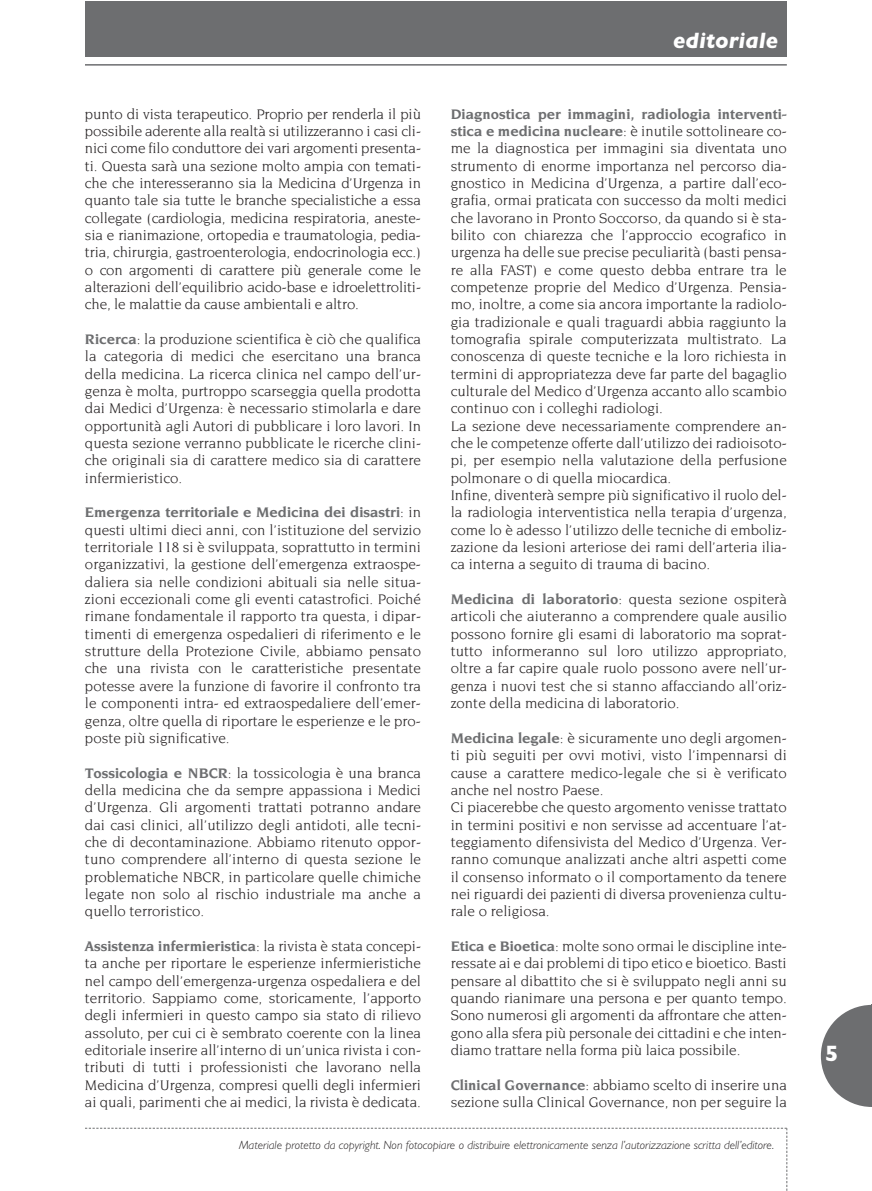
<style>
.page{position:relative;width:872px;height:1191px;background:#fff}
.page>*{position:absolute;margin:0;border:0;box-sizing:border-box;transform-origin:0 0}
.t1{font:italic 700 22.5px "Gill Sans";color:#fff}
.t2{font:700 22.5px "Gill Sans";color:#fff}
.t3{font:15px/17.4px "Novarese";color:#231f20;text-align:justify}
.t4{font:italic 300 12px "Gill Sans";color:#231f20}
.s1{font-weight:700;color:#6d6e70}
</style>
<div class="page">
<svg style="left:85px;top:1127px;width:702px;height:63px"></svg>
<div style="left:85px;top:1px;width:702px;height:55px;background:#6d6e70"></div>
<hr style="left:85px;top:64px;width:702px;height:2px;background:#6d6e70">
<svg style="left:821px;top:1005px;width:50px;height:102px"></svg>
<hr style="left:871px;top:1005px;width:1px;height:102px;background:#6d6e70">
<h1 class="t1" style="left:673px;top:33px;width:107px">editoriale</h1>
<p class="t3" style="left:85px;top:106px;width:337px">punto di vista terapeutico. Proprio per renderla il più possibile aderente alla realtà si utilizzeranno i casi cli&shy;nici come filo conduttore dei vari argomenti presenta&shy;ti. Questa sarà una sezione molto ampia con temati&shy;che che interesseranno sia la Medicina d’Urgenza in quanto tale sia tutte le branche specialistiche a essa collegate (cardiologia, medicina respiratoria, aneste&shy;sia e rianimazione, ortopedia e traumatologia, pedia&shy;tria, chirurgia, gastroenterologia, endocrinologia ecc.) o con argomenti di carattere più generale come le alterazioni dell’equilibrio acido-base e idroelettroliti&shy;che, le malattie da cause ambientali e altro.</p>
<p class="t3" style="left:85px;top:331px;width:337px"><span class="s1">Ricerca</span>: la produzione scientifica è ciò che qualifica la categoria di medici che esercitano una branca della medicina. La ricerca clinica nel campo dell’ur&shy;genza è molta, purtroppo scarseggia quella prodotta dai Medici d’Urgenza: è necessario stimolarla e dare opportunità agli Autori di pubblicare i loro lavori. In questa sezione verranno pubblicate le ricerche clini&shy;che originali sia di carattere medico sia di carattere infermieristico.</p>
<p class="t3" style="left:85px;top:505px;width:337px"><span class="s1">Emergenza territoriale e Medicina dei disastri</span>: in questi ultimi dieci anni, con l’istituzione del servizio territoriale 118 si è sviluppata, soprattutto in termini organizzativi, la gestione dell’emergenza extraospe&shy;daliera sia nelle condizioni abituali sia nelle situa&shy;zioni eccezionali come gli eventi catastrofici. Poiché rimane fondamentale il rapporto tra questa, i dipar&shy;timenti di emergenza ospedalieri di riferimento e le strutture della Protezione Civile, abbiamo pensato che una rivista con le caratteristiche presentate potesse avere la funzione di favorire il confronto tra le componenti intra- ed extraospedaliere dell’emer&shy;genza, oltre quella di riportare le esperienze e le pro&shy;poste più significative.</p>
<p class="t3" style="left:85px;top:765px;width:337px"><span class="s1">Tossicologia e NBCR</span>: la tossicologia è una branca della medicina che da sempre appassiona i Medici d’Urgenza. Gli argomenti trattati potranno andare dai casi clinici, all’utilizzo degli antidoti, alle tecni&shy;che di decontaminazione. Abbiamo ritenuto oppor&shy;tuno comprendere all’interno di questa sezione le problematiche NBCR, in particolare quelle chimiche legate non solo al rischio industriale ma anche a quello terroristico.</p>
<p class="t3" style="left:85px;top:938px;width:337px"><span class="s1">Assistenza infermieristica</span>: la rivista è stata concepi&shy;ta anche per riportare le esperienze infermieristiche nel campo dell’emergenza-urgenza ospedaliera e del territorio. Sappiamo come, storicamente, l’apporto degli infermieri in questo campo sia stato di rilievo assoluto, per cui ci è sembrato coerente con la linea editoriale inserire all’interno di un’unica rivista i con&shy;tributi di tutti i professionisti che lavorano nella Medicina d’Urgenza, compresi quelli degli infermieri ai quali, parimenti che ai medici, la rivista è dedicata.</p>
<p class="t3" style="left:451px;top:106px;width:337px;text-align:left"><span class="s1">Diagnostica per immagini, radiologia interventi&shy;stica e medicina nucleare</span>: è inutile sottolineare co&shy;me la diagnostica per immagini sia diventata uno strumento di enorme importanza nel percorso dia&shy;gnostico in Medicina d’Urgenza, a partire dall’eco&shy;grafia, ormai praticata con successo da molti medici che lavorano in Pronto Soccorso, da quando si è sta&shy;bilito con chiarezza che l’approccio ecografico in urgenza ha delle sue precise peculiarità (basti pensa&shy;re alla FAST) e come questo debba entrare tra le competenze proprie del Medico d’Urgenza. Pensia&shy;mo, inoltre, a come sia ancora importante la radiolo&shy;gia tradizionale e quali traguardi abbia raggiunto la tomografia spirale computerizzata multistrato. La conoscenza di queste tecniche e la loro richiesta in termini di appropriatezza deve far parte del bagaglio culturale del Medico d’Urgenza accanto allo scambio continuo con i colleghi radiologi.<br>La sezione deve necessariamente comprendere an&shy;che le competenze offerte dall’utilizzo dei radioisoto&shy;pi, per esempio nella valutazione della perfusione polmonare o di quella miocardica.<br>Infine, diventerà sempre più significativo il ruolo del&shy;la radiologia interventistica nella terapia d’urgenza, come lo è adesso l’utilizzo delle tecniche di emboliz&shy;zazione da lesioni arteriose dei rami dell’arteria ilia&shy;ca interna a seguito di trauma di bacino.</p>
<p class="t3" style="left:451px;top:591px;width:337px"><span class="s1">Medicina di laboratorio</span>: questa sezione ospiterà articoli che aiuteranno a comprendere quale ausilio possono fornire gli esami di laboratorio ma soprat&shy;tutto informeranno sul loro utilizzo appropriato, oltre a far capire quale ruolo possono avere nell’ur&shy;genza i nuovi test che si stanno affacciando all’oriz&shy;zonte della medicina di laboratorio.</p>
<p class="t3" style="left:451px;top:730px;width:337px;text-align:left"><span class="s1">Medicina legale</span>: è sicuramente uno degli argomen&shy;ti più seguiti per ovvi motivi, visto l’impennarsi di cause a carattere medico-legale che si è verificato anche nel nostro Paese.<br>Ci piacerebbe che questo argomento venisse trattato in termini positivi e non servisse ad accentuare l’at&shy;teggiamento difensivista del Medico d’Urgenza. Ver&shy;ranno comunque analizzati anche altri aspetti come il consenso informato o il comportamento da tenere nei riguardi dei pazienti di diversa provenienza cultu&shy;rale o religiosa.</p>
<p class="t3" style="left:451px;top:938px;width:337px"><span class="s1">Etica e Bioetica</span>: molte sono ormai le discipline inte&shy;ressate ai e dai problemi di tipo etico e bioetico. Basti pensare al dibattito che si è sviluppato negli anni su quando rianimare una persona e per quanto tempo.<br>Sono numerosi gli argomenti da affrontare che atten&shy;gono alla sfera più personale dei cittadini e che inten&shy;diamo trattare nella forma più laica possibile.</p>
<p class="t3" style="left:451px;top:1077px;width:337px"><span class="s1">Clinical Governance</span>: abbiamo scelto di inserire una sezione sulla Clinical Governance, non per seguire la</p>
<p class="t4" style="left:239px;top:1141px;width:536px">Materiale protetto da copyright. Non fotocopiare o distribuire elettronicamente senza l’autorizzazione scritta dell’editore.</p>
<h1 class="t2" style="left:825px;top:1045px;width:15px">5</h1>
</div>
